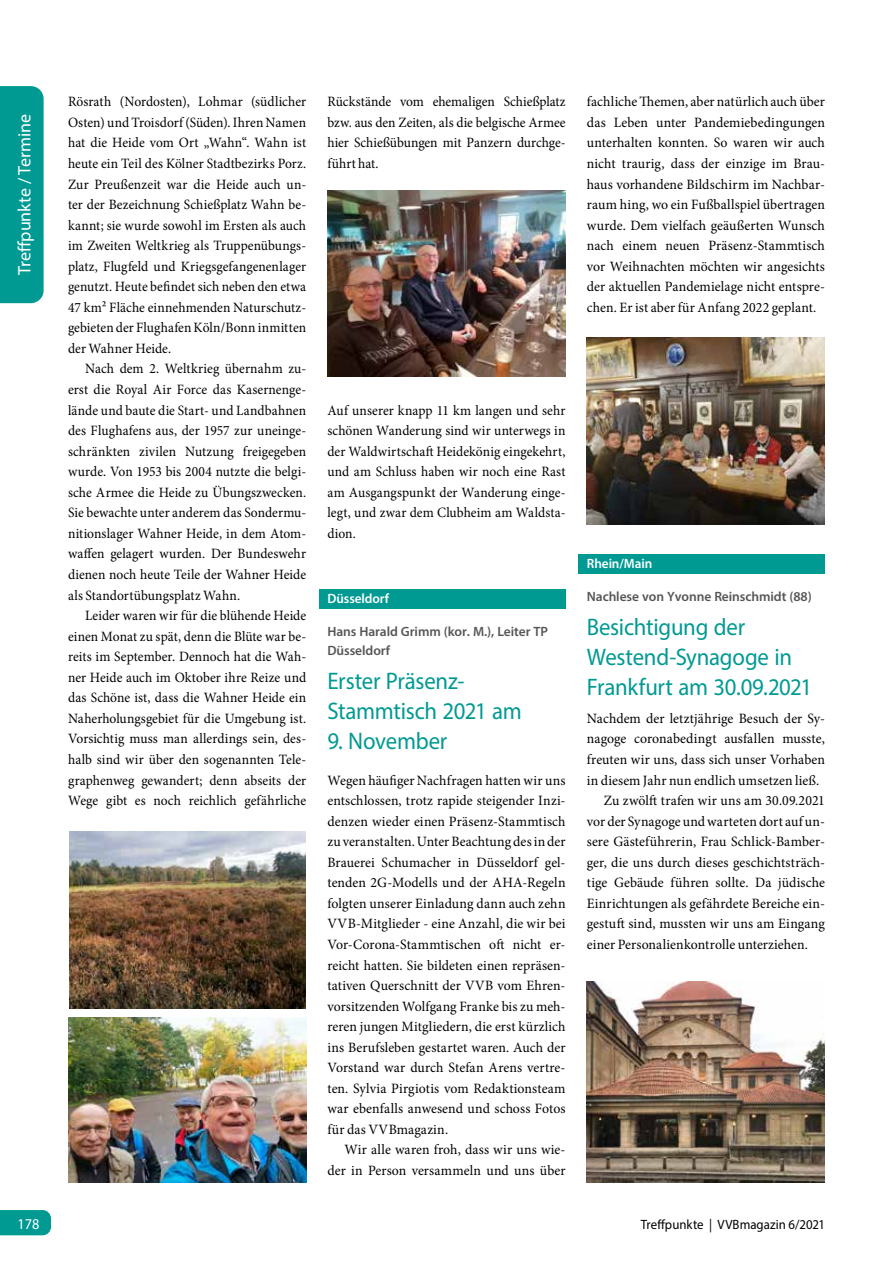
<style>
.page{position:relative;width:893px;height:1263px;background:#fff}
.page>*{position:absolute;margin:0;border:0;box-sizing:border-box;transform-origin:0 0}
.t1{font:24px/30px "Myriad Pro";letter-spacing:-.01em;color:#009a93;scale:.95 1}
.t2{font:18px "Myriad Pro";color:#fff}
.t3{font:15px "Myriad Pro";color:#fff;scale:.95 1}
.t4{font:14.25px/20.5px "Minion Pro";letter-spacing:.005em;color:#000;text-align:justify;scale:.95 1}
.t5{font:14.25px/20.5px "Minion Pro";letter-spacing:.005em;color:#000;text-align:justify}
.t6{font:600 13.5px/19.5px "Myriad Pro";letter-spacing:-.005em;color:#565656}
.t7{font:13.5px "Myriad Pro";letter-spacing:.005em;color:#000;scale:.95 1}
.t8{font:600 13.5px "Myriad Pro";letter-spacing:-.005em;color:#fff}
</style>
<div class="page">
<img style="left:587px;top:982px;width:238px;height:200px">
<img style="left:68px;top:1018px;width:238px;height:164px">
<img style="left:69px;top:831px;width:236px;height:177px">
<img style="left:327px;top:190px;width:239px;height:187px">
<svg style="left:0;top:1210px;width:51px;height:25px"></svg>
<div style="left:578px;top:554px;width:247px;height:20px;background:#009a93"></div>
<div style="left:319px;top:589px;width:247px;height:20px;background:#009a93"></div>
<img style="left:587px;top:337px;width:238px;height:187px">
<div style="left:0;top:86px;width:44px;height:217px;background:#009a93"></div>
<p class="t2" style="left:13px;top:275px;width:162px;rotate:-90deg">Treffpunkte / Termine</p>
<p class="t4" style="left:68px;top:92px;width:252px">Rösrath (Nordosten), Lohmar (südlicher Osten) und Troisdorf (Süden). Ihren Namen hat die Heide vom Ort „Wahn“. Wahn ist heute ein Teil des Kölner Stadtbezirks Porz.<br>Zur Preußenzeit war die Heide auch un&shy;ter der Bezeichnung Schießplatz Wahn be&shy;kannt; sie wurde sowohl im Ersten als auch im Zweiten Weltkrieg als Truppenübungs&shy;platz, Flugfeld und Kriegsgefangenenlager genutzt. Heute befindet sich neben den etwa 47 km² Fläche einnehmenden Naturschutz&shy;gebieten der Flughafen Köln/Bonn inmitten der Wahner Heide.</p>
<p class="t4" style="left:68px;top:359px;width:252px;text-indent:17px">Nach dem 2. Weltkrieg übernahm zu&shy;erst die Royal Air Force das Kasernenge&shy;lände und baute die Start- und Landbahnen des Flughafens aus, der 1957 zur uneinge&shy;schränkten zivilen Nutzung freigegeben wurde. Von 1953 bis 2004 nutzte die belgi&shy;sche Armee die Heide zu Übungszwecken.<br>Sie bewachte unter anderem das Sondermu&shy;nitionslager Wahner Heide, in dem Atom&shy;waffen gelagert wurden. Der Bundeswehr dienen noch heute Teile der Wahner Heide als Standortübungsplatz Wahn.</p>
<p class="t4" style="left:68px;top:605px;width:252px;text-indent:17px">Leider waren wir für die blühende Heide einen Monat zu spät, denn die Blüte war be&shy;reits im September. Dennoch hat die Wah&shy;ner Heide auch im Oktober ihre Reize und das Schöne ist, dass die Wahner Heide ein Naherholungsgebiet für die Umgebung ist.<br>Vorsichtig muss man allerdings sein, des&shy;halb sind wir über den sogenannten Tele&shy;graphenweg gewandert; denn abseits der Wege gibt es noch reichlich gefährliche</p>
<p class="t4" style="left:327px;top:92px;width:252px">Rückstände vom ehemaligen Schießplatz bzw. aus den Zeiten, als die belgische Armee hier Schießübungen mit Panzern durchge&shy;führt hat.</p>
<p class="t5" style="left:587px;top:92px;width:240px">fachliche Themen, aber natürlich auch über das Leben unter Pandemiebedingungen unterhalten konnten. So waren wir auch nicht traurig, dass der einzige im Brau&shy;haus vorhandene Bildschirm im Nachbar&shy;raum hing, wo ein Fußballspiel übertragen wurde. Dem vielfach geäußerten Wunsch nach einem neuen Präsenz-Stammtisch vor Weihnachten möchten wir angesichts der aktuellen Pandemielage nicht entspre&shy;chen. Er ist aber für Anfang 2022 geplant.</p>
<p class="t4" style="left:327px;top:400px;width:252px">Auf unserer knapp 11 km langen und sehr schönen Wanderung sind wir unterwegs in der Waldwirtschaft Heidekönig eingekehrt, und am Schluss haben wir noch eine Rast am Ausgangspunkt der Wanderung einge&shy;legt, und zwar dem Clubheim am Waldsta&shy;dion.</p>
<p class="t8" style="left:327px;top:590px;width:63px">Düsseldorf</p>
<p class="t6" style="left:327px;top:621px;width:222px">Hans Harald Grimm (kor. M.), Leiter TP<br>Düsseldorf</p>
<h1 class="t1" style="left:327px;top:666px;width:206px">Erster Präsenz-<br>Stammtisch 2021 am</h1>
<h1 class="t1" style="left:327px;top:726px;width:128px">9. November</h1>
<p class="t5" style="left:327px;top:770px;width:240px">Wegen häufiger Nachfragen hatten wir uns entschlossen, trotz rapide steigender Inzi&shy;denzen wieder einen Präsenz-Stammtisch zu veranstalten. Unter Beachtung des in der Brauerei Schumacher in Düsseldorf gel&shy;tenden 2G-Modells und der AHA-Regeln folgten unserer Einladung dann auch zehn VVB-Mitglieder - eine Anzahl, die wir bei Vor-Corona-Stammtischen oft nicht er&shy;reicht hatten. Sie bildeten einen repräsen&shy;tativen Querschnitt der VVB vom Ehren&shy;vorsitzenden Wolfgang Franke bis zu meh&shy;reren jungen Mitgliedern, die erst kürzlich ins Berufsleben gestartet waren. Auch der Vorstand war durch Stefan Arens vertre&shy;ten. Sylvia Pirgiotis vom Redaktionsteam war ebenfalls anwesend und schoss Fotos für das VVBmagazin.</p>
<p class="t5" style="left:327px;top:1140px;width:240px;text-align:right">Wir alle waren froh, dass wir uns wie&shy;der in Person versammeln und uns über</p>
<p class="t8" style="left:587px;top:555px;width:67px">Rhein/Main</p>
<p class="t6" style="left:587px;top:586px;width:226px">Nachlese von Yvonne Reinschmidt (88)</p>
<h1 class="t1" style="left:587px;top:611px;width:239px">Besichtigung der<br>Westend-Synagoge in<br>Frankfurt am 30.09.2021</h1>
<p class="t5" style="left:587px;top:708px;width:240px">Nachdem der letztjährige Besuch der Sy-</p>
<p class="t5" style="left:587px;top:729px;width:240px">nagoge coronabedingt ausfallen musste,</p>
<p class="t5" style="left:587px;top:749px;width:240px">freuten wir uns, dass sich unser Vorhaben</p>
<p class="t5" style="left:587px;top:770px;width:234px">in diesem Jahr nun endlich umsetzen ließ.</p>
<p class="t5" style="left:604px;top:790px;width:223px">Zu zwölft trafen wir uns am 30.09.2021</p>
<p class="t5" style="left:587px;top:811px;width:240px">vor der Synagoge und warteten dort auf un-</p>
<p class="t5" style="left:587px;top:831px;width:240px">sere Gästeführerin, Frau Schlick-Bamber-</p>
<p class="t5" style="left:587px;top:852px;width:240px">ger, die uns durch dieses geschichtsträch-</p>
<p class="t5" style="left:587px;top:872px;width:240px">tige Gebäude führen sollte. Da jüdische</p>
<p class="t5" style="left:587px;top:893px;width:240px">Einrichtungen als gefährdete Bereiche ein-</p>
<p class="t5" style="left:587px;top:914px;width:240px">gestuft sind, mussten wir uns am Eingang</p>
<p class="t5" style="left:587px;top:934px;width:223px">einer Personalienkontrolle unterziehen.</p>
<p class="t3" style="left:17px;top:1215px;width:25px">178</p>
<p class="t7" style="left:641px;top:1216px;width:195px">Treffpunkte | VVBmagazin 6/2021</p>
</div>
